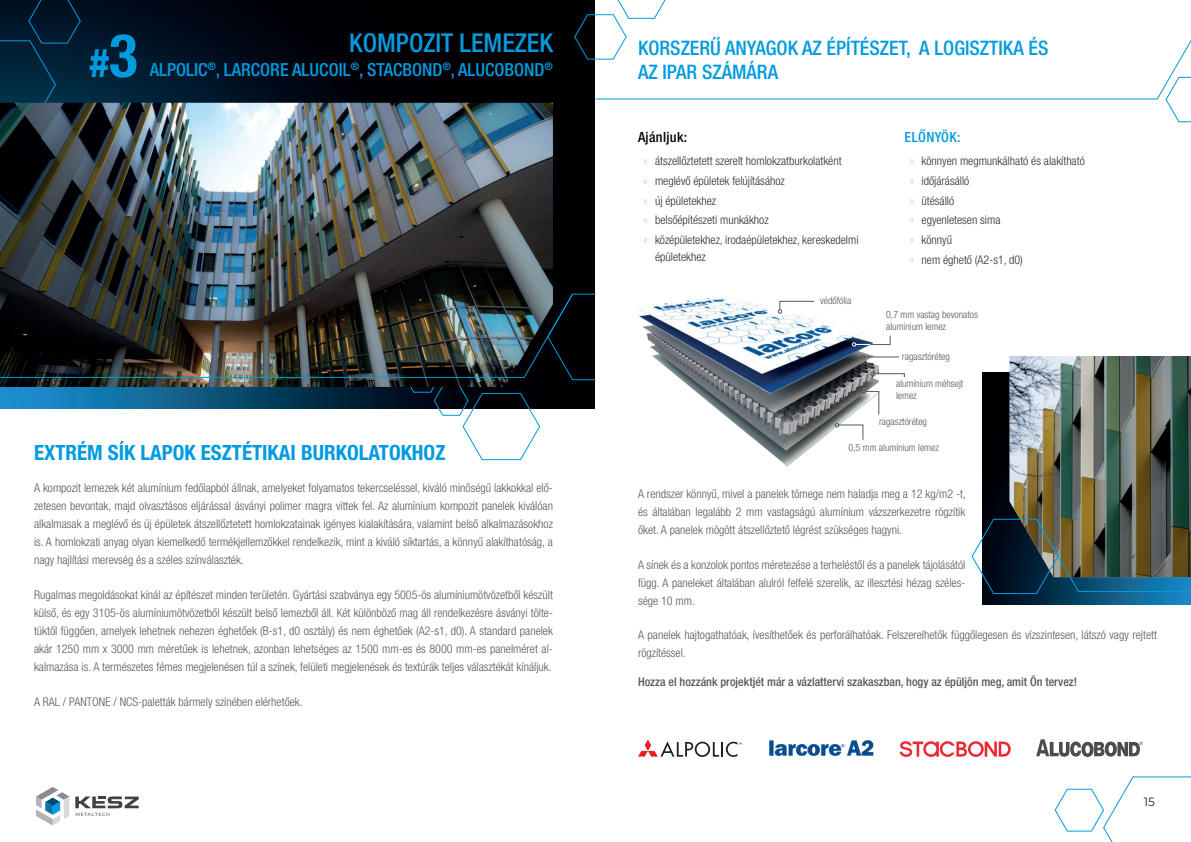
<style>
.page{position:relative;width:1191px;height:842px;background:#fff}
.page>*{position:absolute;margin:0;border:0;box-sizing:border-box;transform-origin:0 0}
.t1{font:700 condensed 40px "Helvetica Neue LT Pro";color:#009bde}
.t2{font:500 condensed 26px "Helvetica Neue LT Pro";color:#009bde}
.t3{font:700 condensed 21px "Helvetica Neue LT Pro";color:#009bde}
.t4{font:500 condensed 20px/24px "Helvetica Neue LT Pro";color:#009bde}
.t5{font:500 condensed 18px "Helvetica Neue LT Pro";color:#009bde}
.t6{font:500 condensed 14px "Helvetica Neue LT Pro";letter-spacing:.025em;color:#000}
.t7{font:500 condensed 14px "Helvetica Neue LT Pro";letter-spacing:.025em;color:#009bde}
.t8{font:300 condensed 12px/18px "Helvetica Neue LT Pro";color:#57585a;text-align:justify}
.t9{font:300 condensed 12px/19.8px "Helvetica Neue LT Pro";color:#322d2c}
.t10{font:500 condensed 12px "Helvetica Neue LT Pro";color:#57585a}
.t11{font:12px "Montserrat";color:#231f20}
.t12{font:300 condensed 10px/12px "Helvetica Neue LT Pro";color:#57585a}
.s1{font-size:60px}
.s2{font-family:"Helvetica Neue LT Com";font-weight:200;color:#00a8e3}
</style>
<div class="page">
<img style="left:0;top:0;width:595px;height:408px">
<svg style="left:594px;top:40px;width:597px;height:60px"></svg>
<svg style="left:1054px;top:776px;width:137px;height:66px"></svg>
<svg style="left:1164px;top:76px;width:27px;height:47px"></svg>
<svg style="left:36px;top:787px;width:33px;height:38px"></svg>
<svg style="left:75px;top:796px;width:64px;height:20px"></svg>
<img style="left:982px;top:372px;width:209px;height:233px">
<img style="left:638px;top:298px;width:240px;height:169px">
<svg style="left:404px;top:387px;width:137px;height:74px"></svg>
<svg style="left:0;top:0;width:81px;height:103px;background:#002238"></svg>
<svg style="left:573px;top:0;width:95px;height:60px"></svg>
<img style="left:0;top:103px;width:553px;height:284px">
<img style="left:1009px;top:356px;width:182px;height:162px">
<img style="left:0;top:293px;width:547px;height:85px">
<svg style="left:547px;top:293px;width:49px;height:88px;background:#080e13"></svg>
<svg style="left:971px;top:518px;width:220px;height:76px;background:#425350"></svg>
<svg style="left:638px;top:739px;width:104px;height:18px"></svg>
<svg style="left:899px;top:741px;width:111px;height:16px"></svg>
<svg style="left:1036px;top:739px;width:106px;height:18px"></svg>
<img style="left:769px;top:740px;width:105px;height:16px">
<hr style="left:864px;top:357px;width:35px;height:1px;background:#57585a">
<svg style="left:778px;top:301px;width:36px;height:12px"></svg>
<svg style="left:870px;top:372px;width:35px;height:6px"></svg>
<svg style="left:835px;top:423px;width:28px;height:17px"></svg>
<svg style="left:861px;top:355px;width:4px;height:4px"></svg>
<svg style="left:862px;top:390px;width:17px;height:25px"></svg>
<svg style="left:852px;top:335px;width:38px;height:11px"></svg>
<h1 class="t1" style="left:90px;top:38px;width:49px">#<span class="s1">3</span></h1>
<h2 class="t2" style="left:349px;top:27px;width:205px">KOMPOZIT LEMEZEK</h2>
<h3 class="t5" style="left:150px;top:59px;width:404px">ALPOLIC<sup>®</sup>, LARCORE ALUCOIL<sup>®</sup>, STACBOND<sup>®</sup>, ALUCOBOND<sup>®</sup></h3>
<h3 class="t4" style="left:638px;top:36px;width:412px">KORSZERŰ ANYAGOK AZ ÉPÍTÉSZET, A LOGISZTIKA ÉS<br>AZ IPAR SZÁMÁRA</h3>
<p class="t6" style="left:638px;top:129px;width:51px">Ajánljuk:</p>
<p class="t9" style="left:643px;top:151px;width:216px"><span class="s2">º</span> átszellőztetett szerelt homlokzatburkolatként<br><span class="s2">º</span> meglévő épületek felújításához<br><span class="s2">º</span> új épületekhez<br><span class="s2">º</span> belsőépítészeti munkákhoz<br><span class="s2">º</span> középületekhez, irodaépületekhez, kereskedelmi</p>
<p class="t9" style="left:655px;top:247px;width:52px">épületekhez</p>
<p class="t12" style="left:820px;top:294px;width:33px">védőfólia</p>
<p class="t7" style="left:904px;top:129px;width:57px">ELŐNYÖK:</p>
<p class="t9" style="left:910px;top:151px;width:176px"><span class="s2">º</span> könnyen megmunkálható és alakítható <span class="s2">º</span> időjárásálló<br><span class="s2">º</span> ütésálló<br><span class="s2">º</span> egyenletesen sima<br><span class="s2">º</span> könnyű<br><span class="s2">º</span> nem éghető (A2-s1, d0)</p>
<p class="t12" style="left:886px;top:309px;width:93px">0,7 mm vastag bevonatos alumínium lemez</p>
<p class="t12" style="left:902px;top:350px;width:50px">ragasztóréteg</p>
<p class="t12" style="left:896px;top:378px;width:69px">alumínium méhsejt lemez</p>
<p class="t12" style="left:879px;top:416px;width:50px">ragasztóréteg</p>
<h3 class="t3" style="left:34px;top:440px;width:413px">EXTRÉM SÍK LAPOK ESZTÉTIKAI BURKOLATOKHOZ</h3>
<p class="t12" style="left:848px;top:441px;width:92px">0,5 mm alumínium lemez</p>
<p class="t8" style="left:34px;top:479px;width:520px">A kompozit lemezek két alumínium fedőlapból állnak, amelyeket folyamatos tekercseléssel, kiváló minőségű lakkokkal elő&shy;zetesen bevontak, majd olvasztásos eljárással ásványi polimer magra vittek fel. Az alumínium kompozit panelek kiválóan alkalmasak a meglévő és új épületek átszellőztetett homlokzatainak igényes kialakítására, valamint belső alkalmazásokhoz is. A homlokzati anyag olyan kiemelkedő termékjellemzőkkel rendelkezik, mint a kiváló síktartás, a könnyű alakíthatóság, a nagy hajlítási merevség és a széles színválaszték.</p>
<p class="t8" style="left:34px;top:586px;width:520px">Rugalmas megoldásokat kínál az építészet minden területén. Gyártási szabványa egy 5005-ös alumíniumötvözetből készült külső, és egy 3105-ös alumíniumötvözetből készült belső lemezből áll. Két különböző mag áll rendelkezésre ásványi tölte&shy;tüktől függően, amelyek lehetnek nehezen éghetőek (B-s1, d0 osztály) és nem éghetőek (A2-s1, d0). A standard panelek akár 1250 mm x 3000 mm méretűek is lehetnek, azonban lehetséges az 1500 mm-es és 8000 mm-es panelméret al&shy;kalmazása is. A természetes fémes megjelenésen túl a színek, felületi megjelenések és textúrák teljes választékát kínáljuk.</p>
<p class="t8" style="left:34px;top:693px;width:270px">A RAL / PANTONE / NCS-paletták bármely színében elérhetőek.</p>
<p class="t8" style="left:638px;top:484px;width:329px">A rendszer könnyű, mivel a panelek tömege nem haladja meg a 12 kg/m2 -t, és általában legalább 2 mm vastagságú alumínium vázszerkezetre rögzítik őket. A panelek mögött átszellőztető légrést szükséges hagyni.</p>
<p class="t8" style="left:638px;top:555px;width:329px">A sínek és a konzolok pontos méretezése a terheléstől és a panelek tájolásától függ. A paneleket általában alulról felfelé szerelik, az illesztési hézag széles&shy;sége 10 mm.</p>
<p class="t8" style="left:638px;top:626px;width:520px">A panelek hajtogathatóak, ívesíthetőek és perforálhatóak. Felszerelhetők függőlegesen és vízszintesen, látszó vagy rejtett rögzítéssel.</p>
<p class="t10" style="left:638px;top:675px;width:440px">Hozza el hozzánk projektjét már a vázlattervi szakaszban, hogy az épüljön meg, amit Ön tervez!</p>
<p class="t11" style="left:1143px;top:793px;width:13px">15</p>
</div>
